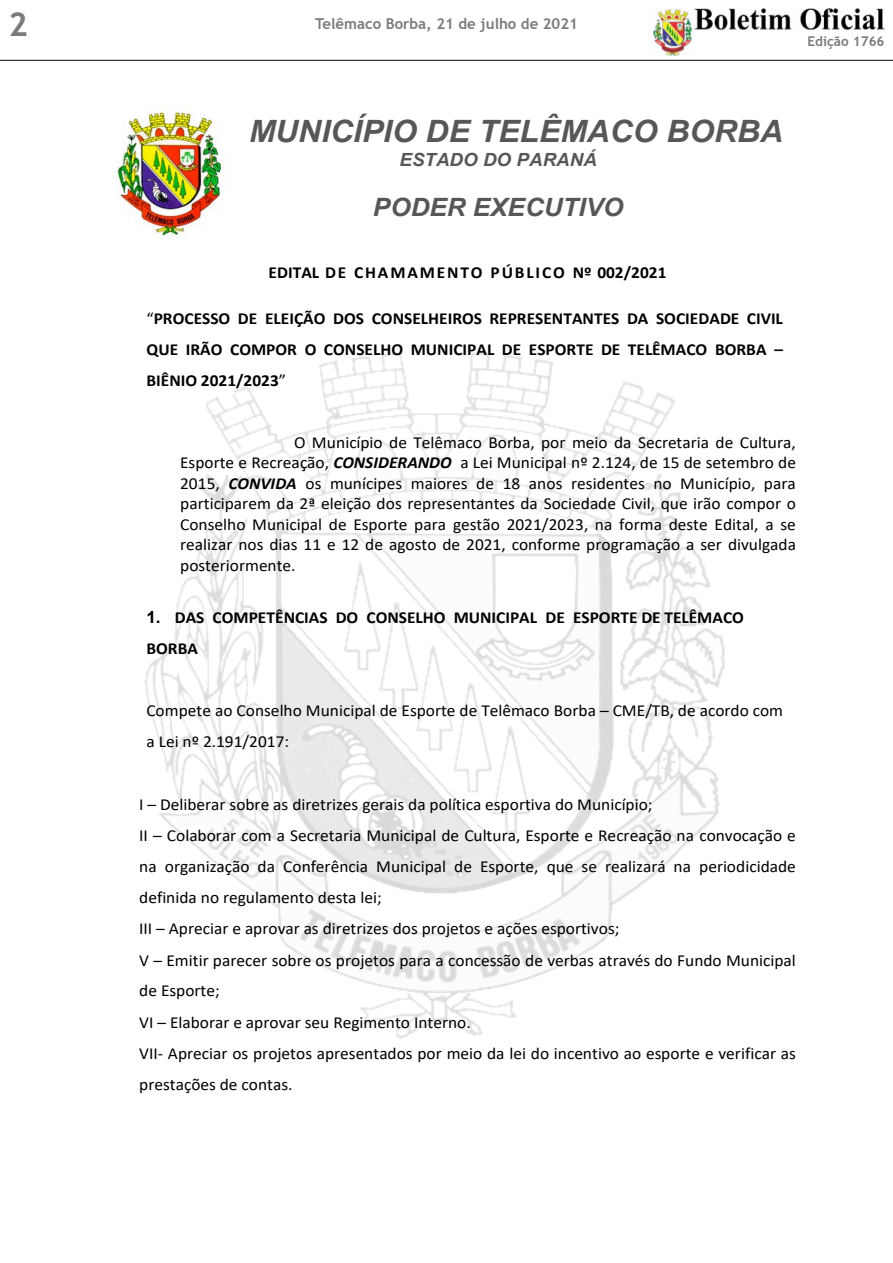
<style>
.page{position:relative;width:893px;height:1263px;background:#fff}
.page>*{position:absolute;margin:0;border:0;box-sizing:border-box;transform-origin:0 0}
.t1{font:700 33px "Trebuchet MS";color:#7c7b7b}
.t2{font:italic 700 30.75px "Arial";color:#575756}
.t3{font:italic 700 25.2px "Arial";color:#575756}
.t4{font:italic 700 18.15px "Arial";color:#575756}
.t5{font:16.8px/31.2px "Calibri";color:#000}
.t6{font:700 16.8px/30.9px "Calibri";color:#000;text-align:justify}
.t7{font:700 16.8px "Calibri";letter-spacing:.1em;color:#000}
.t8{font:700 15px "Trebuchet MS";color:#7c7b7b}
.t9{font:700 13.5px "Trebuchet MS";color:#7c7b7b}
.s1{font-weight:400}
.s2{font-weight:700;font-style:italic}
.s3{font-family:"Arial"}
</style>
<div class="page">
<img style="left:653px;top:9px;width:43px;height:47px">
<img style="left:693px;top:8px;width:191px;height:21px">
<hr style="left:0;top:60px;width:893px;height:1px;background:#000">
<img style="left:116px;top:107px;width:109px;height:131px">
<img style="left:144px;top:352px;width:581px;height:687px">
<h1 class="t1" style="left:9px;top:3px;width:21px">2</h1>
<p class="t8" style="left:315px;top:14px;width:264px">Telêmaco Borba, 21 de julho de 2021</p>
<p class="t9" style="left:807px;top:33px;width:79px">Edição 1766</p>
<h2 class="t2" style="left:249px;top:111px;width:536px">MUNICÍPIO DE TELÊMACO BORBA</h2>
<p class="t4" style="left:400px;top:147px;width:199px">ESTADO DO PARANÁ</p>
<h3 class="t3" style="left:373px;top:190px;width:252px">PODER EXECUTIVO</h3>
<p class="t7" style="left:269px;top:260px;width:399px">EDITAL DE CHAMAMENTO PÚBLICO Nº 002/2021</p>
<p class="t6" style="left:146px;top:303px;width:638px"><span class="s1">“</span>PROCESSO DE ELEIÇÃO DOS CONSELHEIROS REPRESENTANTES DA SOCIEDADE CIVIL QUE IRÃO COMPOR O CONSELHO MUNICIPAL DE ESPORTE DE TELÊMACO BORBA – BIÊNIO 2021/2023<span class="s1">”</span></p>
<p class="t5" style="left:180px;top:431px;width:617px;line-height:20.5px;text-align:justify;text-indent:114px">O Município de Telêmaco Borba, por meio da Secretaria de Cultura, Esporte e Recreação, <span class="s2">CONSIDERANDO</span> a Lei Municipal nº 2.124, de 15 de setembro de 2015, <span class="s2">CONVIDA</span> os munícipes maiores de 18 anos residentes no Município, para participarem da 2ª eleição dos representantes da Sociedade Civil, que irão compor o Conselho Municipal de Esporte para gestão 2021/2023, na forma deste Edital, a se realizar nos dias 11 e 12 de agosto de 2021, conforme programação a ser divulgada posteriormente.</p>
<p class="t6" style="left:146px;top:602px;width:599px"><span class="s3">1.</span> DAS COMPETÊNCIAS DO CONSELHO MUNICIPAL DE ESPORTE DE TELÊMACO<br>BORBA</p>
<p class="t5" style="left:146px;top:695px;width:638px;line-height:30.8px">Compete ao Conselho Municipal de Esporte de Telêmaco Borba – CME/TB, de acordo com a Lei nº 2.191/2017:</p>
<p class="t5" style="left:139px;top:788px;width:658px">I – Deliberar sobre as diretrizes gerais da política esportiva do Município;<br>II – Colaborar com a Secretaria Municipal de Cultura, Esporte e Recreação na convocação e na organização da Conferência Municipal de Esporte, que se realizará na periodicidade definida no regulamento desta lei;<br>III – Apreciar e aprovar as diretrizes dos projetos e ações esportivos;<br>V – Emitir parecer sobre os projetos para a concessão de verbas através do Fundo Municipal de Esporte;<br>VI – Elaborar e aprovar seu Regimento Interno.<br>VII- Apreciar os projetos apresentados por meio da lei do incentivo ao esporte e verificar as prestações de contas.</p>
</div>
